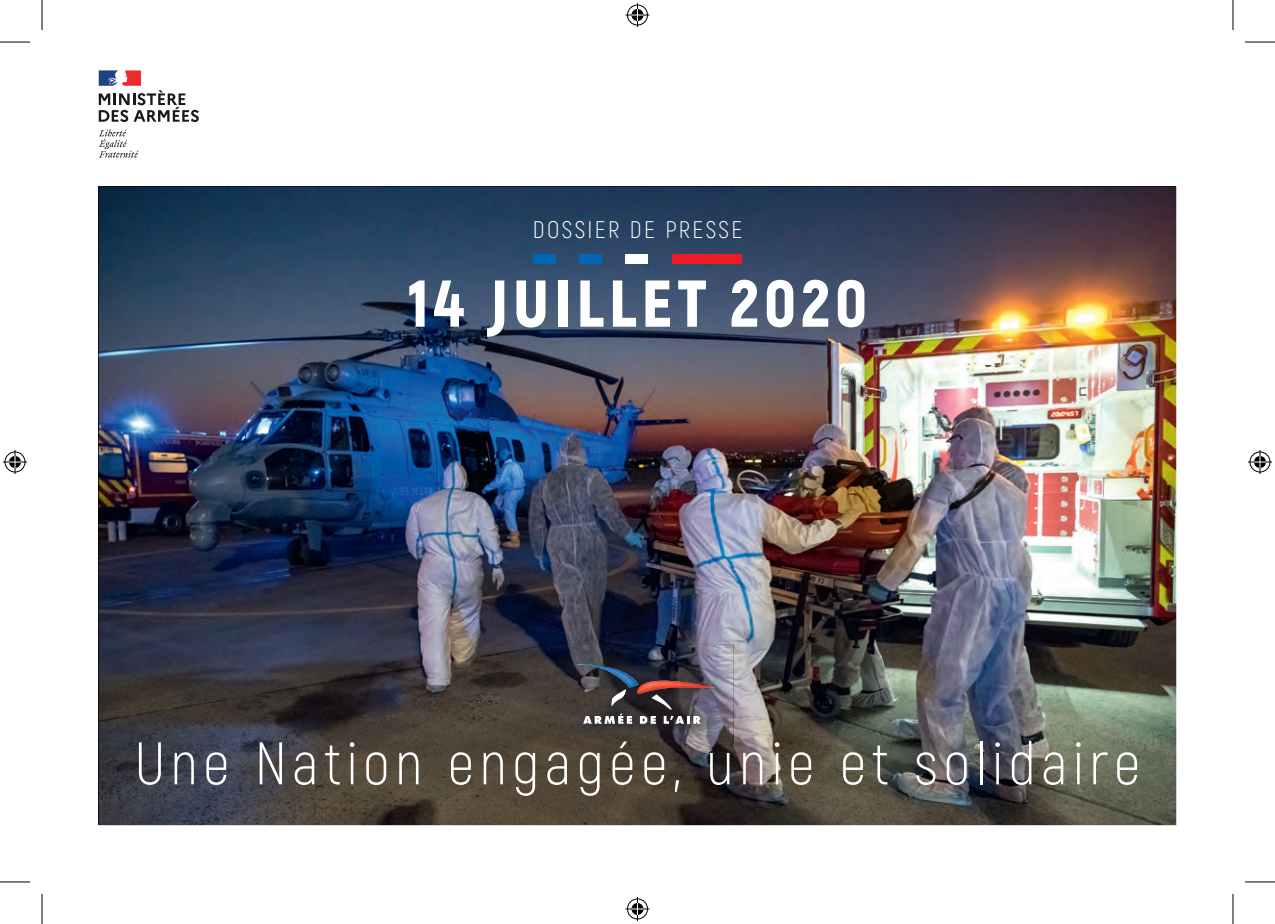
<style>
.page{position:relative;width:1275px;height:924px;background:#fff}
.page>*{position:absolute;margin:0;border:0;box-sizing:border-box;transform-origin:0 0}
.t1{font:900 66px "Akrobat";letter-spacing:.075em;color:#fff}
.t2{font:300 60px "Akrobat";letter-spacing:.09em;color:#fff}
.t3{font:300 24px "Akrobat";letter-spacing:.1em;color:#fff}
</style>
<div class="page">
<img style="left:99px;top:186px;width:1077px;height:638px">
<img style="left:558px;top:643px;width:175px;height:100px">
<svg style="left:576px;top:663px;width:139px;height:60px;background:#4d4a4f"></svg>
<img style="left:637px;top:680px;width:77px;height:13px">
<img style="left:577px;top:664px;width:61px;height:23px">
<div style="left:533px;top:254px;width:23px;height:9px;background:#0166b3"></div>
<div style="left:672px;top:254px;width:69px;height:9px;background:#ee1d23"></div>
<div style="left:579px;top:254px;width:23px;height:9px;background:#0166b3"></div>
<div style="left:624px;top:254px;width:23px;height:9px;background:#fff"></div>
<svg style="left:99px;top:129px;width:39px;height:28px"></svg>
<svg style="left:99px;top:70px;width:100px;height:52px"></svg>
<hr style="left:0;top:42px;width:30px;height:1px;background:#000">
<hr style="left:1245px;top:42px;width:30px;height:1px;background:#000">
<hr style="left:0;top:881px;width:30px;height:1px;background:#000">
<hr style="left:1245px;top:881px;width:30px;height:1px;background:#000">
<hr style="left:42px;top:0;width:1px;height:30px;background:#000">
<hr style="left:42px;top:893px;width:1px;height:30px;background:#000">
<hr style="left:1232px;top:0;width:1px;height:30px;background:#000">
<hr style="left:1232px;top:893px;width:1px;height:30px;background:#000">
<svg style="left:625px;top:3px;width:24px;height:24px"></svg>
<svg style="left:625px;top:897px;width:24px;height:23px"></svg>
<svg style="left:3px;top:450px;width:24px;height:24px"></svg>
<svg style="left:1248px;top:450px;width:24px;height:24px"></svg>
<p class="t3" style="left:533px;top:215px;width:211px">DOSSIER DE PRESSE</p>
<p class="t1" style="left:408px;top:260px;width:461px">14 JUILLET 2020</p>
<p class="t2" style="left:135px;top:727px;width:1007px">Une Nation engagée, unie et solidaire</p>
</div>
